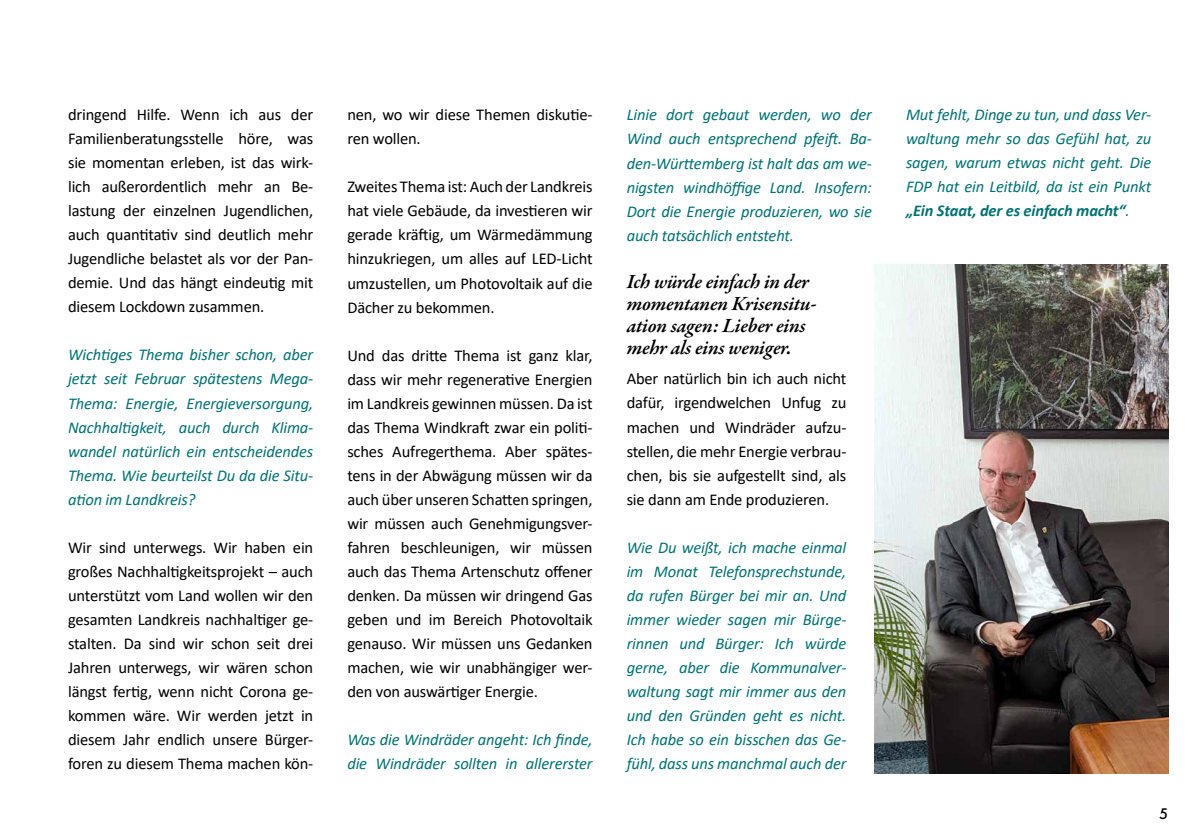
<style>
.page{position:relative;width:1191px;height:840px;background:#fff}
.page>*{position:absolute;margin:0;border:0;box-sizing:border-box;transform-origin:0 0}
.t1{font:italic 600 20.4px/22px "Garamond Premr Pro";letter-spacing:-.01em;color:#000}
.t2{font:16.4px/24px "Calibri";letter-spacing:-.01em;color:#000;text-align:justify}
.t3{font:italic 16.4px/24px "Calibri";letter-spacing:-.01em;color:#007273;text-align:justify}
.t4{font:500 16px "Futura PT";color:#000}
.s1{font-weight:700}
</style>
<div class="page">
<img style="left:874px;top:264px;width:295px;height:510px">
<p class="t2" style="left:68px;top:102px;width:247px">dringend Hilfe. Wenn ich aus der Familienberatungsstelle höre, was sie momentan erleben, ist das wirk&shy;lich außerordentlich mehr an Be&shy;lastung der einzelnen Jugendlichen, auch quantitativ sind deutlich mehr Jugendliche belastet als vor der Pan&shy;demie. Und das hängt eindeutig mit diesem Lockdown zusammen.</p>
<p class="t3" style="left:68px;top:342px;width:247px">Wichtiges Thema bisher schon, aber jetzt seit Februar spätestens Mega-Thema: Energie, Energieversorgung, Nachhaltigkeit, auch durch Klima&shy;wandel natürlich ein entscheidendes Thema. Wie beurteilst Du da die Situ&shy;ation im Landkreis?</p>
<p class="t2" style="left:68px;top:534px;width:247px">Wir sind unterwegs. Wir haben ein großes Nachhaltigkeitsprojekt – auch unterstützt vom Land wollen wir den gesamten Landkreis nachhaltiger ge&shy;stalten. Da sind wir schon seit drei Jahren unterwegs, wir wären schon längst fertig, wenn nicht Corona ge&shy;kommen wäre. Wir werden jetzt in diesem Jahr endlich unsere Bürger&shy;foren zu diesem Thema machen kön-</p>
<p class="t2" style="left:347px;top:102px;width:247px">nen, wo wir diese Themen diskutie&shy;ren wollen.</p>
<p class="t2" style="left:347px;top:174px;width:247px">Zweites Thema ist: Auch der Landkreis hat viele Gebäude, da investieren wir gerade kräftig, um Wärmedämmung hinzukriegen, um alles auf LED-Licht umzustellen, um Photovoltaik auf die Dächer zu bekommen.</p>
<p class="t2" style="left:347px;top:342px;width:247px">Und das dritte Thema ist ganz klar, dass wir mehr regenerative Energien im Landkreis gewinnen müssen. Da ist das Thema Windkraft zwar ein politi&shy;sches Aufregerthema. Aber spätes&shy;tens in der Abwägung müssen wir da auch über unseren Schatten springen, wir müssen auch Genehmigungsver&shy;fahren beschleunigen, wir müssen auch das Thema Artenschutz offener denken. Da müssen wir dringend Gas geben und im Bereich Photovoltaik genauso. Wir müssen uns Gedanken machen, wie wir unabhängiger wer&shy;den von auswärtiger Energie.</p>
<p class="t3" style="left:347px;top:726px;width:247px">Was die Windräder angeht: Ich finde, die Windräder sollten in allererster</p>
<p class="t3" style="left:626px;top:102px;width:247px">Linie dort gebaut werden, wo der Wind auch entsprechend pfeift. Ba&shy;den-Württemberg ist halt das am we&shy;nigsten windhöffige Land. Insofern:<br>Dort die Energie produzieren, wo sie auch tatsächlich entsteht.</p>
<p class="t1" style="left:626px;top:272px;width:192px">Ich würde einfach in der momentanen Krisensitu&shy;ation sagen: Lieber eins mehr als eins weniger.</p>
<p class="t2" style="left:626px;top:366px;width:221px">Aber natürlich bin ich auch nicht dafür, irgendwelchen Unfug zu machen und Windräder aufzu&shy;stellen, die mehr Energie verbrau&shy;chen, bis sie aufgestellt sind, als sie dann am Ende produzieren.</p>
<p class="t3" style="left:626px;top:534px;width:221px">Wie Du weißt, ich mache einmal im Monat Telefonsprechstunde, da rufen Bürger bei mir an. Und immer wieder sagen mir Bürge&shy;rinnen und Bürger: Ich würde gerne, aber die Kommunalver&shy;waltung sagt mir immer aus den und den Gründen geht es nicht.<br>Ich habe so ein bisschen das Ge&shy;fühl, dass uns manchmal auch der</p>
<p class="t3" style="left:906px;top:102px;width:247px">Mut fehlt, Dinge zu tun, und dass Ver&shy;waltung mehr so das Gefühl hat, zu sagen, warum etwas nicht geht. Die FDP hat ein Leitbild, da ist ein Punkt <span class="s1">„Ein Staat, der es einfach macht“</span>.</p>
<p class="t4" style="left:1159px;top:803px;width:11px">5</p>
</div>
